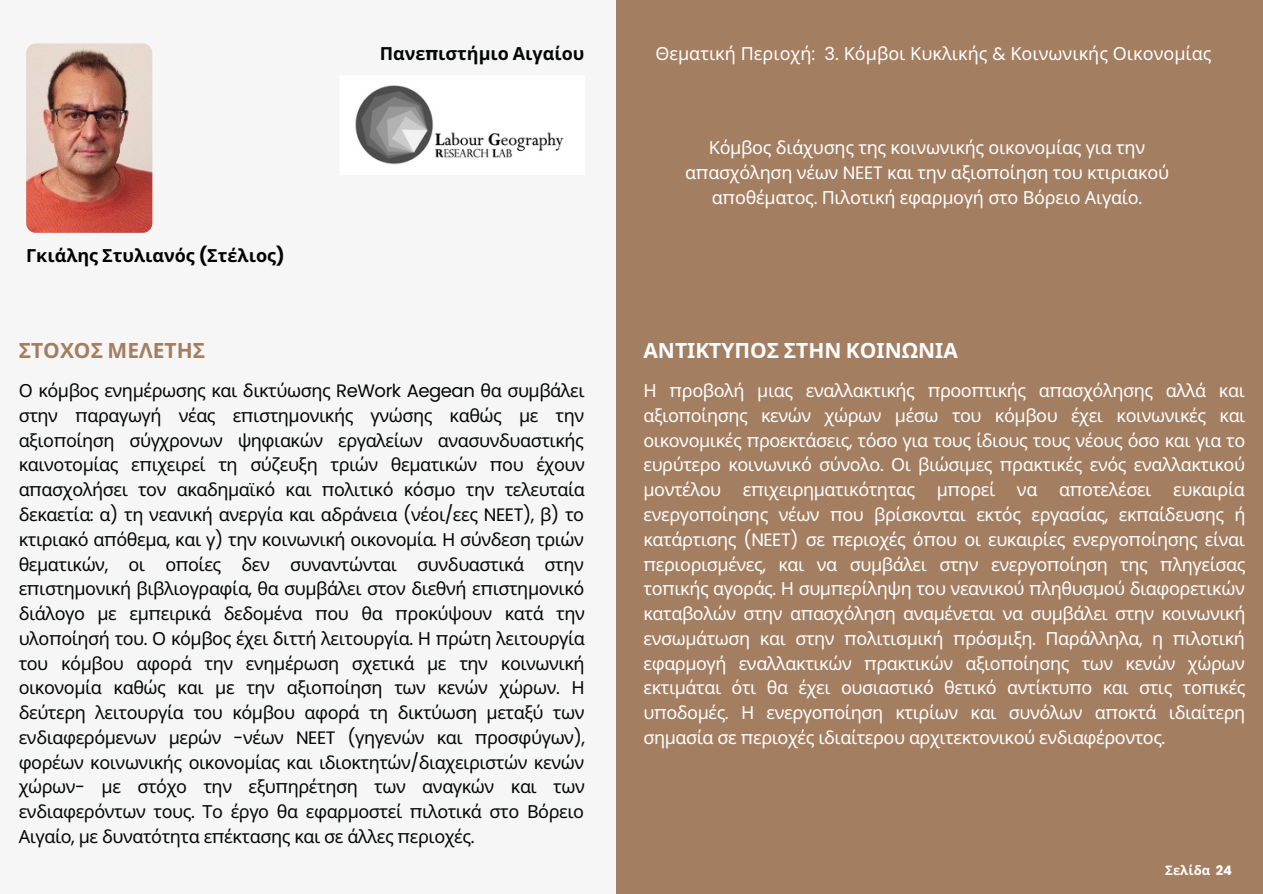
<style>
.page{position:relative;width:1263px;height:894px;background:#fff}
.page>*{position:absolute;margin:0;border:0;box-sizing:border-box;transform-origin:0 0}
.t1{font:700 21px "Noto Sans";color:#fff}
.t2{font:700 21px "Noto Sans";color:#a47e61}
.t3{font:18px/24.8px "Noto Sans";letter-spacing:-.015em;color:#fff;text-align:justify}
.t4{font:18px/24.8px "Noto Sans";letter-spacing:-.025em;color:#040606;text-align:justify}
.t5{font:700 18px "Noto Sans";color:#000}
.t6{font:700 18px "Noto Sans";color:#040606}
.t7{font:700 13.05px "Noto Sans";color:#fff}
.s1{font-family:"Poppins"}
</style>
<div class="page">
<div style="left:0;top:0;width:1263px;height:893px;background:#f6f6f6"></div>
<img style="left:355px;top:85px;width:209px;height:79px">
<img style="left:26px;top:43px;width:126px;height:190px;border-radius:10px">
<div style="left:616px;top:0;width:647px;height:893px;background:#a47e61"></div>
<p class="t6" style="left:380px;top:40px;width:206px">Πανε<span class="s1">π</span>ιστήμιο Αιγαίου</p>
<p class="t3" style="left:655px;top:40px;width:558px">Θεματική Περιοχή<span class="s1">: 3.</span> Κόμβοι Κυκλικής <span class="s1">&amp;</span> Κοινωνικής Οικονομίας</p>
<p class="t5" style="left:26px;top:243px;width:260px">Γκιάλης Στυλιανός <span class="s1">(</span>Στέλιος<span class="s1">)</span></p>
<p class="t3" style="left:685px;top:135px;width:485px;text-align:center">Κόμβος διάχυσης της κοινωνικής οικονομίας για την α<span class="s1">π</span>ασχόληση νέων <span class="s1">NEET</span> και την αξιο<span class="s1">π</span>οίηση του κτιριακού α<span class="s1">π</span>οθέματος<span class="s1">.</span> Πιλοτική εφαρμογή στο Βόρειο Αιγαίο<span class="s1">.</span></p>
<p class="t2" style="left:19px;top:336px;width:188px">ΣΤΟΧΟΣ ΜΕΛΕΤΗΣ</p>
<p class="t1" style="left:643px;top:336px;width:316px">ΑΝΤΙΚΤΥΠΟΣ ΣΤΗΝ ΚΟΙΝΩΝΙΑ</p>
<p class="t4" style="left:19px;top:377px;width:568px">Ο κόμβος ενημέρωσης και δικτύωσης <span class="s1">ReWork Aegean</span> θα συμβάλει στην <span class="s1">π</span>αραγωγή νέας ε<span class="s1">π</span>ιστημονικής γνώσης καθώς με την αξιο<span class="s1">π</span>οίηση σύγχρονων ψηφιακών εργαλείων ανασυνδυαστικής καινοτομίας ε<span class="s1">π</span>ιχειρεί τη σύζευξη τριών θεματικών <span class="s1">π</span>ου έχουν α<span class="s1">π</span>ασχολήσει τον ακαδημαϊκό και <span class="s1">π</span>ολιτικό κόσμο την τελευταία δεκαετία<span class="s1">:</span> α<span class="s1">)</span> τη νεανική ανεργία και αδράνεια <span class="s1">(</span>νέοι<span class="s1">/</span>εες <span class="s1">NEET),</span> β<span class="s1">)</span> το κτιριακό α<span class="s1">π</span>όθεμα<span class="s1">,</span> και γ<span class="s1">)</span> την κοινωνική οικονομία<span class="s1">.</span> Η σύνδεση τριών θεματικών<span class="s1">,</span> οι ο<span class="s1">π</span>οίες δεν συναντώνται συνδυαστικά στην ε<span class="s1">π</span>ιστημονική βιβλιογραφία<span class="s1">,</span> θα συμβάλει στον διεθνή ε<span class="s1">π</span>ιστημονικό διάλογο με εμ<span class="s1">π</span>ειρικά δεδομένα <span class="s1">π</span>ου θα <span class="s1">π</span>ροκύψουν κατά την υλο<span class="s1">π</span>οίησή του<span class="s1">.</span> Ο κόμβος έχει διττή λειτουργία<span class="s1">.</span> Η <span class="s1">π</span>ρώτη λειτουργία του κόμβου αφορά την ενημέρωση σχετικά με την κοινωνική οικονομία καθώς και με την αξιο<span class="s1">π</span>οίηση των κενών χώρων<span class="s1">.</span> Η δεύτερη λειτουργία του κόμβου αφορά τη δικτύωση μεταξύ των ενδιαφερόμενων μερών <span class="s1">-</span>νέων <span class="s1">NEET (</span>γηγενών και <span class="s1">π</span>ροσφύγων<span class="s1">), </span>φορέων κοινωνικής οικονομίας και ιδιοκτητών<span class="s1">/</span>διαχειριστών κενών χώρων<span class="s1">-</span> με στόχο την εξυ<span class="s1">π</span>ηρέτηση των αναγκών και των ενδιαφερόντων τους<span class="s1">.</span> Το έργο θα εφαρμοστεί <span class="s1">π</span>ιλοτικά στο Βόρειο Αιγαίο<span class="s1">,</span> με δυνατότητα ε<span class="s1">π</span>έκτασης και σε άλλες <span class="s1">π</span>εριοχές<span class="s1">.</span></p>
<p class="t3" style="left:643px;top:377px;width:604px">Η <span class="s1">π</span>ροβολή μιας εναλλακτικής <span class="s1">π</span>ροο<span class="s1">π</span>τικής α<span class="s1">π</span>ασχόλησης αλλά και αξιο<span class="s1">π</span>οίησης κενών χώρων μέσω του κόμβου έχει κοινωνικές και οικονομικές <span class="s1">π</span>ροεκτάσεις<span class="s1">,</span> τόσο για τους ίδιους τους νέους όσο και για το ευρύτερο κοινωνικό σύνολο<span class="s1">.</span> Οι βιώσιμες <span class="s1">π</span>ρακτικές ενός εναλλακτικού μοντέλου ε<span class="s1">π</span>ιχειρηματικότητας μ<span class="s1">π</span>ορεί να α<span class="s1">π</span>οτελέσει ευκαιρία ενεργο<span class="s1">π</span>οίησης νέων <span class="s1">π</span>ου βρίσκονται εκτός εργασίας<span class="s1">,</span> εκ<span class="s1">π</span>αίδευσης ή κατάρτισης <span class="s1">(NEET)</span> σε <span class="s1">π</span>εριοχές ό<span class="s1">π</span>ου οι ευκαιρίες ενεργο<span class="s1">π</span>οίησης είναι <span class="s1">π</span>εριορισμένες<span class="s1">,</span> και να συμβάλει στην ενεργο<span class="s1">π</span>οίηση της <span class="s1">π</span>ληγείσας το<span class="s1">π</span>ικής αγοράς<span class="s1">.</span> Η συμ<span class="s1">π</span>ερίληψη του νεανικού <span class="s1">π</span>ληθυσμού διαφορετικών καταβολών στην α<span class="s1">π</span>ασχόληση αναμένεται να συμβάλει στην κοινωνική ενσωμάτωση και στην <span class="s1">π</span>ολιτισμική <span class="s1">π</span>ρόσμιξη<span class="s1">.</span> Παράλληλα<span class="s1">,</span> η <span class="s1">π</span>ιλοτική εφαρμογή εναλλακτικών <span class="s1">π</span>ρακτικών αξιο<span class="s1">π</span>οίησης των κενών χώρων εκτιμάται ότι θα έχει ουσιαστικό θετικό αντίκτυ<span class="s1">π</span>ο και στις το<span class="s1">π</span>ικές υ<span class="s1">π</span>οδομές<span class="s1">.</span> Η ενεργο<span class="s1">π</span>οίηση κτιρίων και συνόλων α<span class="s1">π</span>οκτά ιδιαίτερη σημασία σε <span class="s1">π</span>εριοχές ιδιαίτερου αρχιτεκτονικού ενδιαφέροντος<span class="s1">.</span></p>
<p class="t7" style="left:1165px;top:860px;width:68px">Σελίδα <span class="s1">24</span></p>
</div>
